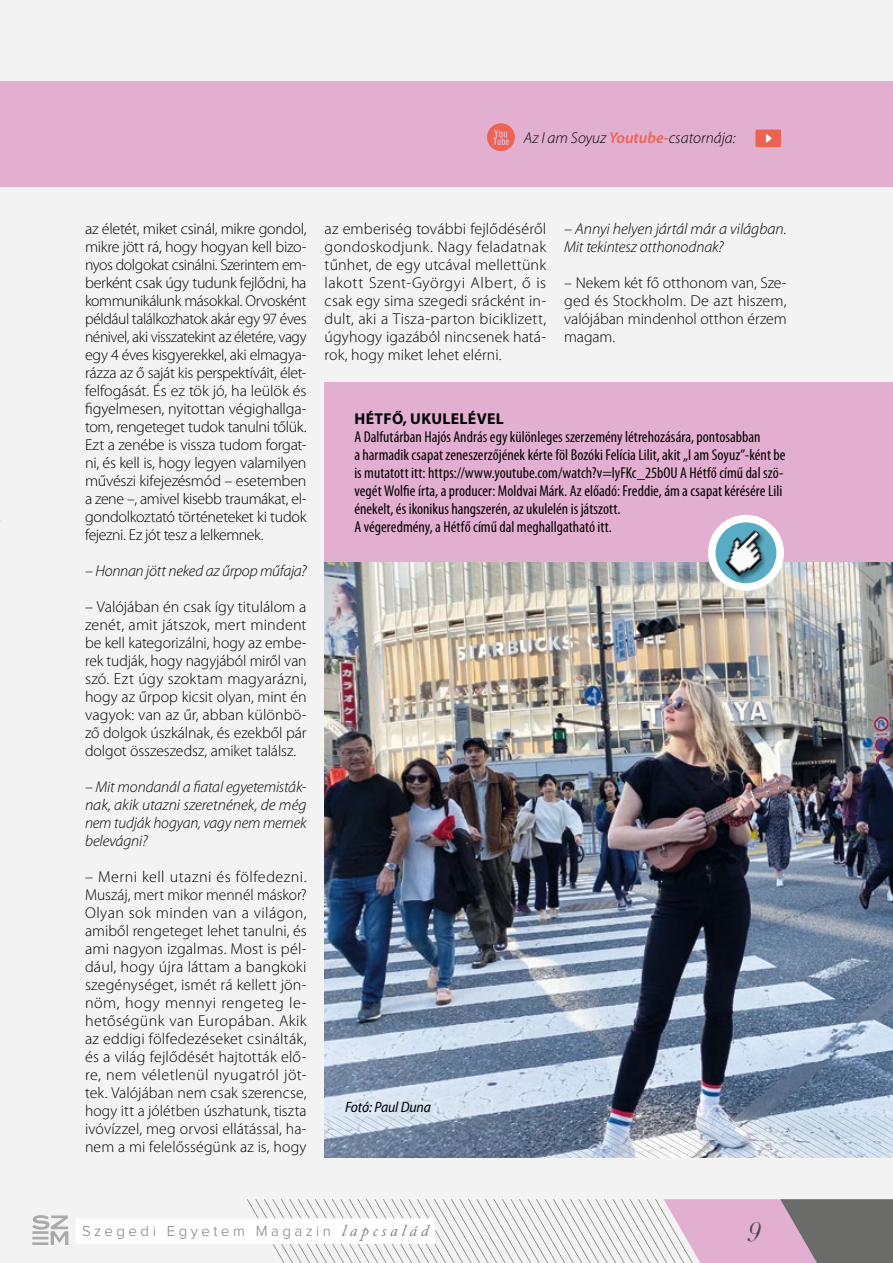
<style>
.page{position:relative;width:893px;height:1263px;background:#f3f3f3}
.page>*{position:absolute;margin:0;border:0;box-sizing:border-box;transform-origin:0 0}
.t1{font:italic 27px "Didot";color:#4a4a49}
.t2{font:300 15.75px/18px "Myriad Pro";color:#000;text-align:justify}
.t3{font:condensed 15.75px/18px "Myriad Pro";color:#000}
.t4{font:italic 300 15.75px/18px "Myriad Pro";letter-spacing:-.005em;color:#000;text-align:justify}
.t5{font:700 15.75px "Myriad Pro";letter-spacing:.02em;color:#000}
.t6{font:300 15px "Proxima Nova";letter-spacing:.235em;color:#7e7e7d}
.t7{font:italic semi-condensed 15px "Myriad Pro";letter-spacing:-.01em;color:#000}
.s1{font-weight:600;color:#ec6351}
.s2{font-family:"Adobe Caslon Pro";font-weight:400;font-style:italic;font-size:16.5px}
</style>
<div class="page">
<img style="left:325px;top:562px;width:568px;height:554px">
<div style="left:325px;top:382px;width:568px;height:179px;background:#e3afd1"></div>
<div style="left:0;top:81px;width:893px;height:106px;background:#e3afd1"></div>
<div style="left:755px;top:129px;width:26px;height:18px;background:#ec6351;border-radius:2px"></div>
<svg style="left:766px;top:134px;width:6px;height:9px"></svg>
<svg style="left:487px;top:123px;width:28px;height:28px"></svg>
<svg style="left:325px;top:1116px;width:568px;height:41px;background:#9eabbe"></svg>
<svg style="left:712px;top:519px;width:68px;height:68px"></svg>
<div style="left:708px;top:515px;width:76px;height:76px;border:8px solid #fff;border-radius:50%"></div>
<div style="left:725px;top:530px;width:42px;height:53px;background:#000;opacity:.45"></div>
<img style="left:719px;top:524px;width:54px;height:55px">
<svg style="left:247px;top:1199px;width:646px;height:64px"></svg>
<svg style="left:32px;top:1215px;width:36px;height:30px"></svg>
<div style="left:76px;top:1218px;width:359px;height:26px;background:#fff"></div>
<p class="t4" style="left:524px;top:129px;width:213px">Az I am Soyuz <span class="s1">Youtube-</span>csatornája:</p>
<p class="t2" style="left:85px;top:220px;width:223px">az életét, miket csinál, mikre gondol, mikre jött rá, hogy hogyan kell bizo&shy;nyos dolgokat csinálni. Szerintem em&shy;berként csak úgy tudunk fejlődni, ha kommunikálunk másokkal. Orvosként például találkozhatok akár egy 97 éves nénivel, aki visszatekint az életére, vagy egy 4 éves kisgyerekkel, aki elmagya&shy;rázza az ő saját kis perspektíváit, élet&shy;felfogását. És ez tök jó, ha leülök és figyelmesen, nyitottan végighallga&shy;tom, rengeteget tudok tanulni tőlük.<br>Ezt a zenébe is vissza tudom forgat&shy;ni, és kell is, hogy legyen valamilyen művészi kifejezésmód – esetemben a zene –, amivel kisebb traumákat, el&shy;gondolkoztató történeteket ki tudok fejezni. Ez jót tesz a lelkemnek.</p>
<p class="t4" style="left:85px;top:562px;width:223px">– Honnan jött neked az űrpop műfaja?</p>
<p class="t2" style="left:85px;top:598px;width:223px">– Valójában én csak így titulálom a zenét, amit játszok, mert mindent be kell kategorizálni, hogy az embe&shy;rek tudják, hogy nagyjából miről van szó. Ezt úgy szoktam magyarázni, hogy az űrpop kicsit olyan, mint én vagyok: van az űr, abban különbö&shy;ző dolgok úszkálnak, és ezekből pár dolgot összeszedsz, amiket találsz.</p>
<p class="t4" style="left:85px;top:778px;width:223px">– Mit mondanál a fiatal egyetemisták&shy;nak, akik utazni szeretnének, de még nem tudják hogyan, vagy nem mernek belevágni?</p>
<p class="t2" style="left:85px;top:868px;width:223px">– Merni kell utazni és fölfedezni.<br>Muszáj, mert mikor mennél máskor?<br>Olyan sok minden van a világon, amiből rengeteget lehet tanulni, és ami nagyon izgalmas. Most is pél&shy;dául, hogy újra láttam a bangkoki szegénységet, ismét rá kellett jön&shy;nöm, hogy mennyi rengeteg le&shy;hetőségünk van Europában. Akik az eddigi fölfedezéseket csinálták, és a világ fejlődését hajtották elő&shy;re, nem véletlenül nyugatról jöt&shy;tek. Valójában nem csak szerencse, hogy itt a jólétben úszhatunk, tiszta ivóvízzel, meg orvosi ellátással, ha&shy;nem a mi felelősségünk az is, hogy</p>
<p class="t2" style="left:325px;top:220px;width:223px">az emberiség további fejlődéséről gondoskodjunk. Nagy feladatnak tűnhet, de egy utcával mellettünk lakott Szent-Györgyi Albert, ő is csak egy sima szegedi srácként in&shy;dult, aki a Tisza-parton biciklizett, úgyhogy igazából nincsenek hatá&shy;rok, hogy miket lehet elérni.</p>
<p class="t4" style="left:564px;top:220px;width:224px">– Annyi helyen jártál már a világban.<br>Mit tekintesz otthonodnak?</p>
<p class="t2" style="left:564px;top:274px;width:224px">– Nekem két fő otthonom van, Sze&shy;ged és Stockholm. De azt hiszem, valójában mindenhol otthon érzem magam.</p>
<p class="t5" style="left:354px;top:409px;width:151px">HÉTFŐ, UKULELÉVEL</p>
<p class="t3" style="left:354px;top:428px;width:433px">A Dalfutárban Hajós András egy különleges szerzemény létrehozására, pontosabban<br>a harmadik csapat zeneszerzőjének kérte föl Bozóki Felícia Lilit, akit „I am Soyuz”-ként be is mutatott itt: https://www.youtube.com/watch?v=lyFKc_25bOU A Hétfő című dal szö&shy;vegét Wolfie írta, a producer: Moldvai Márk. Az előadó: Freddie, ám a csapat kérésére Lili énekelt, és ikonikus hangszerén, az ukulelén is játszott.<br>A végeredmény, a Hétfő című dal meghallgatható itt.</p>
<p class="t7" style="left:345px;top:1099px;width:87px">Fotó: Paul Duna</p>
<p class="t6" style="left:82px;top:1224px;width:348px">Szegedi Egyetem Magazin <span class="s2">lapcsalád</span></p>
<h1 class="t1" style="left:748px;top:1215px;width:15px">9</h1>
</div>
